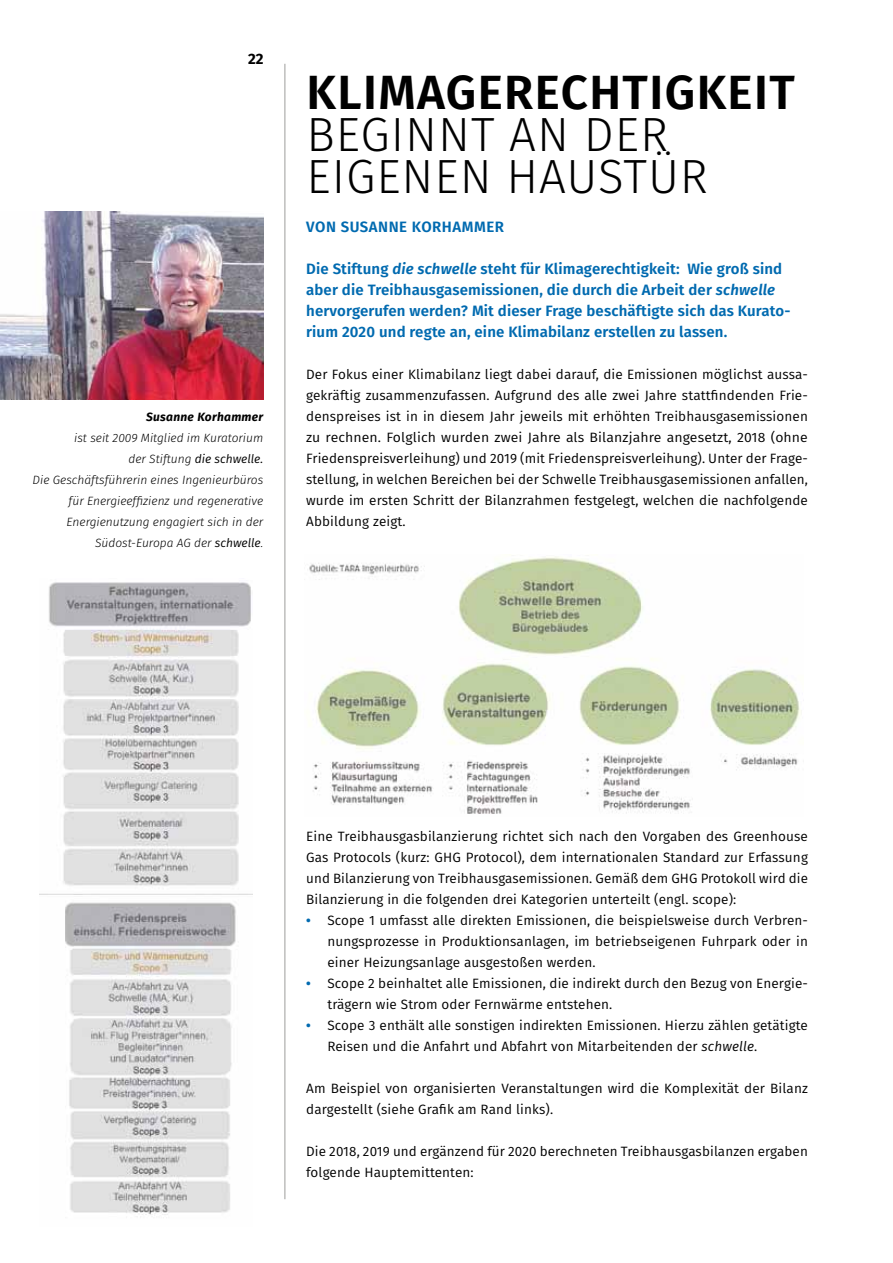
<style>
.page{position:relative;width:893px;height:1263px;background:#fff}
.page>*{position:absolute;margin:0;border:0;box-sizing:border-box;transform-origin:0 0}
.t1{font:300 48px/42px "Fira Sans";letter-spacing:.02em;color:#000}
.t2{font:600 48px "Fira Sans";letter-spacing:.03em;color:#000}
.t3{font:600 15px/21px "Fira Sans";letter-spacing:.01em;color:#006ab0}
.t4{font:600 15px "Fira Sans";letter-spacing:.035em;color:#006ab0}
.t5{font:700 15px "Fira Sans";color:#000}
.t6{font:13.5px/21px "Fira Sans";letter-spacing:.01em;color:#000}
.t7{font:italic 300 12px/21px "Fira Sans";color:#000;text-align:right}
.t8{font:italic 700 12px "Fira Sans";letter-spacing:.025em;color:#000}
.s1{font-weight:400}
.s2{font-style:italic}
.s3{font-weight:700;color:#006ab0}
</style>
<div class="page">
<hr style="left:285px;top:64px;width:1px;height:1135px;background:#9d9d9c">
<img style="left:0;top:211px;width:264px;height:189px">
<img style="left:309px;top:556px;width:493px;height:258px">
<img style="left:40px;top:582px;width:213px;height:635px">
<p class="t5" style="left:248px;top:46px;width:17px">22</p>
<p class="t8" style="left:146px;top:406px;width:119px">Susanne Korhammer</p>
<p class="t7" style="left:33px;top:427px;width:232px">ist seit 2009 Mitglied im Kuratorium<br>der Stiftung <span class="s1">die schwelle.<br></span>Die Geschäftsführerin eines Ingenieurbüros für Energieeffizienz und regenerative Energienutzung engagiert sich in der Südost-Europa AG der <span class="s1">schwelle</span>.</p>
<h1 class="t2" style="left:306px;top:52px;width:490px">Klimagerechtigkeit</h1>
<h1 class="t1" style="left:306px;top:113px;width:396px">BEGI NNT AN DER<br>EIGENEN HAUSTÜR</h1>
<p class="t4" style="left:306px;top:214px;width:199px">Von Susanne Korhamm er</p>
<p class="t3" style="left:306px;top:257px;width:484px">Die Stiftung <span class="s2">die schwelle</span> steht für Klimagerechtigkeit: Wie groß sind aber die Treibhausgasemissionen, die durch die Arbeit der <span class="s2">schwelle </span>hervorgerufen werden? Mit dieser Frage beschäftigte sich das Kurato&shy;rium 2020 und regte an, eine Klimabilanz erstellen zu lassen.</p>
<p class="t6" style="left:306px;top:363px;width:503px;text-align:justify">Der Fokus einer Klimabilanz liegt dabei darauf, die Emissionen möglichst aussa&shy;gekräftig zusammenzufassen. Aufgrund des alle zwei Jahre stattfindenden Frie&shy;denspreises ist in in diesem Jahr jeweils mit erhöhten Treibhausgasemissionen zu rechnen. Folglich wurden zwei Jahre als Bilanzjahre angesetzt, 2018 (ohne Friedenspreisverleihung) und 2019 (mit Friedenspreisverleihung). Unter der Frage&shy;stellung, in welchen Bereichen bei der Schwelle Treibhausgasemissionen anfallen, wurde im ersten Schritt der Bilanzrahmen festgelegt, welchen die nachfolgende Abbildung zeigt.</p>
<p class="t6" style="left:306px;top:825px;width:503px;text-align:justify">Eine Treibhausgasbilanzierung richtet sich nach den Vorgaben des Greenhouse Gas Protocols (kurz: GHG Protocol), dem internationalen Standard zur Erfassung und Bilanzierung von Treibhausgasemissionen. Gemäß dem GHG Protokoll wird die Bilanzierung in die folgenden drei Kategorien unterteilt (engl. scope):</p>
<p class="t6" style="left:327px;top:909px;width:482px;text-align:justify;text-indent:-21px"><span class="s3">•</span> Scope 1 umfasst alle direkten Emissionen, die beispielsweise durch Verbren&shy;nungsprozesse in Produktionsanlagen, im betriebseigenen Fuhrpark oder in einer Heizungsanlage ausgestoßen werden.</p>
<p class="t6" style="left:327px;top:972px;width:482px;text-indent:-21px"><span class="s3">•</span> Scope 2 beinhaltet alle Emissionen, die indirekt durch den Bezug von Energie&shy;trägern wie Strom oder Fernwärme entstehen.</p>
<p class="t6" style="left:327px;top:1014px;width:482px;text-indent:-21px"><span class="s3">•</span> Scope 3 enthält alle sonstigen indirekten Emissionen. Hierzu zählen getätigte<br>Reisen und die Anfahrt und Abfahrt von Mitarbeitenden der <span class="s2">schwelle</span>.</p>
<p class="t6" style="left:306px;top:1077px;width:503px">Am Beispiel von organisierten Veranstaltungen wird die Komplexität der Bilanz dargestellt (siehe Grafik am Rand links).</p>
<p class="t6" style="left:306px;top:1140px;width:503px">Die 2018, 2019 und ergänzend für 2020 berechneten Treibhausgasbilanzen ergaben folgende Hauptemittenten:</p>
</div>
